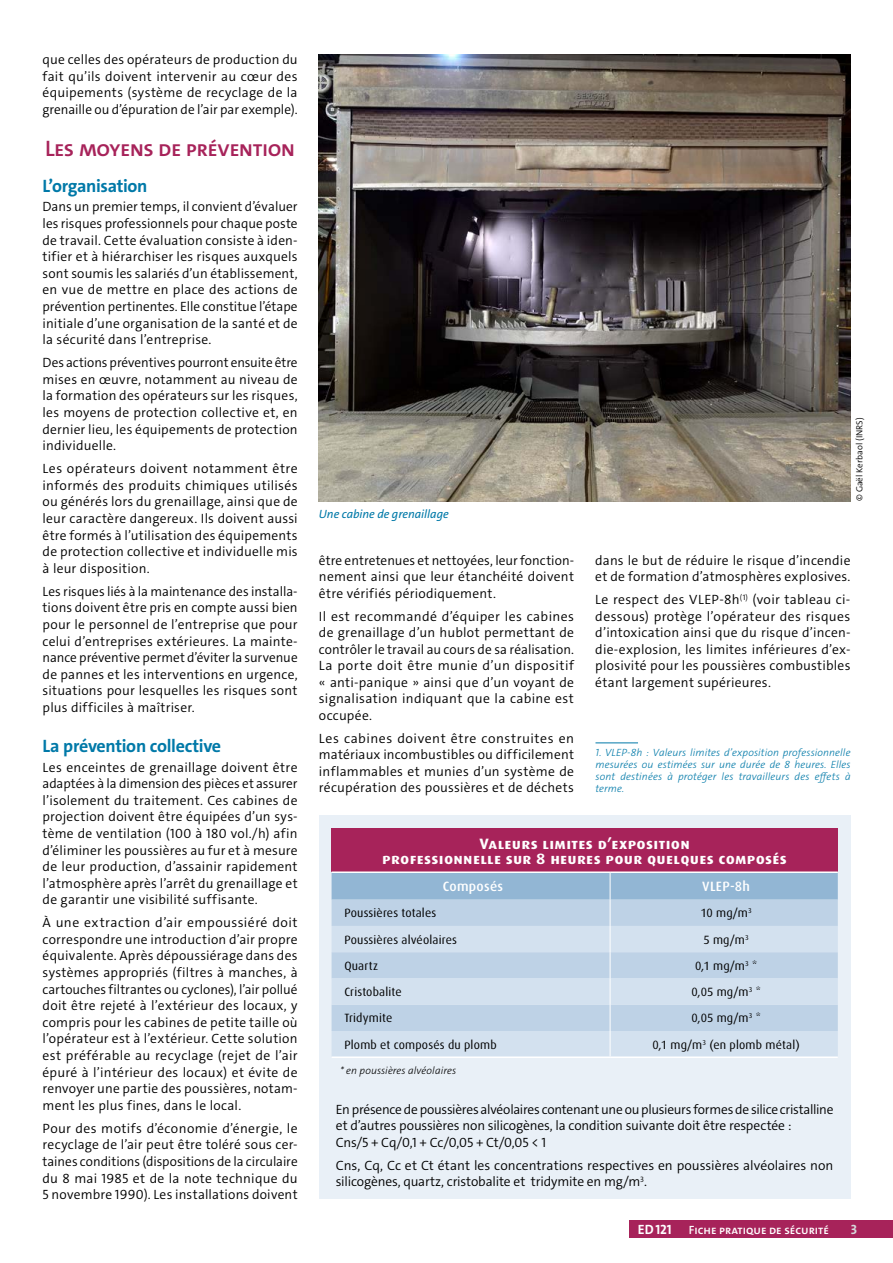
<style>
.page{position:relative;width:893px;height:1263px;background:#fff}
.page>*{position:absolute;margin:0;border:0;box-sizing:border-box;transform-origin:0 0}
.Inter_1{font:600 22.5px "The Sans C4 s";letter-spacing:-.025em;color:#a7235a}
.Inter_2{font:700 18px "The Sans C4 s";letter-spacing:-.02em;color:#0079a8}
.titre_tableau{font:700 15px "Dax OT";letter-spacing:.015em;color:#fff;scale:1.1 1}
.Texte{font:300 13.5px/16.6px "The Sans C4 s";letter-spacing:.015em;color:#000;text-align:justify}
.Texte-2{font:300 13.5px/16.5px "The Sans C4 s";letter-spacing:-.015em;color:#000}
.inter_titre_tableau{font:500 13.5px "Dax OT";letter-spacing:.02em;color:#fff}
.t1{font:700 13.5px "The Sans C4 s";color:#fff}
.t2{font:700 13.5px "The Sans C4 s";color:#d5d9db}
.texte_tableau{font:12px "Dax OT";letter-spacing:.015em;color:#000}
.t3{font:600 12px "The Sans C4 s";color:#fff}
.légende{font:italic 12px "The Sans C4 s";letter-spacing:-.005em;color:#0079a8}
.note{font:italic 300 10.5px/12px "The Sans C4 s";letter-spacing:.01em;color:#0079a8;text-align:justify}
.notes_tableau{font:italic 300 10.5px "The Sans C4 s";letter-spacing:.005em;color:#000}
.t4{font:300 9px "The Sans C4 s";letter-spacing:.005em;color:#000}
</style>
<div class="page">
<hr style="left:595px;top:742px;width:43px;height:1px;background:#0079a8">
<div style="left:629px;top:1220px;width:264px;height:17px;background:#a7235a"></div>
<img style="left:319px;top:54px;width:531px;height:447px">
<div style="left:319px;top:816px;width:531px;height:383px;background:#e9f0f7"></div>
<div style="left:332px;top:829px;width:506px;height:43px;background:#a7235a"></div>
<hr style="left:332px;top:871px;width:278px;height:2px;background:#fff">
<hr style="left:610px;top:871px;width:228px;height:2px;background:#fff">
<hr style="left:332px;top:1056px;width:278px;height:2px;background:#fff">
<hr style="left:610px;top:1056px;width:228px;height:2px;background:#fff">
<svg style="left:332px;top:872px;width:506px;height:184px;background:#c1d4e7"></svg>
<p class="Texte" style="left:43px;top:51px;width:257px">que celles des opérateurs de production du fait qu’ils doivent intervenir au cœur des équipements (système de recyclage de la grenaille ou d’épuration de l’air par exemple).</p>
<p class="Inter_1" style="left:45px;top:134px;width:252px">Les moyens de prévention</p>
<p class="Inter_2" style="left:43px;top:174px;width:106px">L’organisation</p>
<p class="Texte" style="left:43px;top:199px;width:257px">Dans un premier temps, il convient d’évaluer les risques professionnels pour chaque poste de travail. Cette évaluation consiste à iden&shy;tifier et à hiérarchiser les risques auxquels sont soumis les salariés d’un établissement, en vue de mettre en place des actions de prévention pertinentes. Elle constitue l’étape initiale d’une organisation de la santé et de la sécurité dans l’entreprise.</p>
<p class="Texte" style="left:43px;top:354px;width:257px">Des actions préventives pourront ensuite être mises en œuvre, notamment au niveau de la formation des opérateurs sur les risques, les moyens de protection collective et, en dernier lieu, les équipements de protection individuelle.</p>
<p class="Texte" style="left:43px;top:460px;width:257px">Les opérateurs doivent notamment être informés des produits chimiques utilisés ou générés lors du grenaillage, ainsi que de leur caractère dangereux. Ils doivent aussi être formés à l’utilisation des équipements de protection collective et individuelle mis à leur disposition.</p>
<p class="Texte" style="left:43px;top:583px;width:257px">Les risques liés à la maintenance des installa&shy;tions doivent être pris en compte aussi bien pour le personnel de l’entreprise que pour celui d’entreprises extérieures. La mainte&shy;nance préventive permet d’éviter la survenue de pannes et les interventions en urgence, situations pour lesquelles les risques sont plus difficiles à maîtriser.</p>
<p class="Inter_2" style="left:43px;top:734px;width:180px">La prévention collective</p>
<p class="Texte" style="left:43px;top:759px;width:257px">Les enceintes de grenaillage doivent être adaptées à la dimension des pièces et assurer l’isolement du traitement. Ces cabines de projection doivent être équipées d’un sys&shy;tème de ventilation (100 à 180 vol./h) afin d’éliminer les poussières au fur et à mesure de leur production, d’assainir rapidement l’atmosphère après l’arrêt du grenaillage et de garantir une visibilité suffisante.</p>
<p class="Texte" style="left:43px;top:914px;width:257px">À une extraction d’air empoussiéré doit correspondre une introduction d’air propre équivalente. Après dépoussiérage dans des systèmes appropriés (filtres à manches, à cartouches filtrantes ou cyclones), l’air pollué doit être rejeté à l’extérieur des locaux, y compris pour les cabines de petite taille où l’opérateur est à l’extérieur. Cette solution est préférable au recyclage (rejet de l’air épuré à l’intérieur des locaux) et évite de renvoyer une partie des poussières, notam&shy;ment les plus fines, dans le local.</p>
<p class="Texte" style="left:43px;top:1120px;width:257px">Pour des motifs d’économie d’énergie, le recyclage de l’air peut être toléré sous cer&shy;taines conditions (dispositions de la circulaire du 8 mai 1985 et de la note technique du 5 novembre 1990). Les installations doivent</p>
<p class="légende" style="left:319px;top:507px;width:131px">Une cabine de grenaillage</p>
<p class="Texte" style="left:319px;top:552px;width:257px">être entretenues et nettoyées, leur fonction&shy;nement ainsi que leur étanchéité doivent être vérifiés périodiquement.</p>
<p class="Texte" style="left:319px;top:608px;width:257px">Il est recommandé d’équiper les cabines de grenaillage d’un hublot permettant de contrôler le travail au cours de sa réalisation.<br>La porte doit être munie d’un dispositif « anti-panique » ainsi que d’un voyant de signalisation indiquant que la cabine est occupée.</p>
<p class="Texte" style="left:319px;top:730px;width:257px">Les cabines doivent être construites en matériaux incombustibles ou difficilement inflammables et munies d’un système de récupération des poussières et de déchets</p>
<p class="t4" style="left:854px;top:501px;width:85px;rotate:-90deg">© Gaël Kerbaol (INRS)</p>
<p class="Texte" style="left:595px;top:552px;width:257px">dans le but de réduire le risque d’incendie et de formation d’atmosphères explosives.</p>
<p class="Texte" style="left:595px;top:592px;width:257px">Le respect des VLEP-8h<sup>(1)</sup> (voir tableau ci&shy;dessous) protège l’opérateur des risques d’intoxication ainsi que du risque d’incen&shy;die-explosion, les limites inférieures d’ex&shy;plosivité pour les poussières combustibles étant largement supérieures.</p>
<p class="note" style="left:595px;top:746px;width:257px">1. VLEP-8h : Valeurs limites d’exposition professionnelle mesurées ou estimées sur une durée de 8 heures. Elles sont destinées à protéger les travailleurs des effets à terme.</p>
<p class="titre_tableau" style="left:480px;top:834px;width:193px">Valeurs limites d’exposition</p>
<p class="titre_tableau" style="left:382px;top:849px;width:369px">professionnelle sur 8 heures pour quelques composés</p>
<p class="inter_titre_tableau" style="left:443px;top:877px;width:62px">Composés</p>
<p class="inter_titre_tableau" style="left:702px;top:877px;width:49px">VLEP-8h</p>
<p class="texte_tableau" style="left:344px;top:905px;width:93px">Poussières totales</p>
<p class="texte_tableau" style="left:700px;top:905px;width:53px">10 mg/m<sup>3</sup></p>
<p class="texte_tableau" style="left:344px;top:931px;width:114px">Poussières alvéolaires</p>
<p class="texte_tableau" style="left:703px;top:931px;width:47px">5 mg/m<sup>3</sup></p>
<p class="texte_tableau" style="left:344px;top:958px;width:35px">Quartz</p>
<p class="texte_tableau" style="left:695px;top:958px;width:64px">0,1 mg/m<sup>3</sup> *</p>
<p class="texte_tableau" style="left:344px;top:984px;width:59px">Cristobalite</p>
<p class="texte_tableau" style="left:691px;top:984px;width:71px">0,05 mg/m<sup>3</sup> *</p>
<p class="texte_tableau" style="left:344px;top:1010px;width:49px">Tridymite</p>
<p class="texte_tableau" style="left:691px;top:1010px;width:71px">0,05 mg/m<sup>3</sup> *</p>
<p class="texte_tableau" style="left:344px;top:1037px;width:154px">Plomb et composés du plomb</p>
<p class="texte_tableau" style="left:652px;top:1037px;width:149px">0,1 mg/m<sup>3</sup> (en plomb métal)</p>
<p class="notes_tableau" style="left:340px;top:1063px;width:118px">* en poussières alvéolaires</p>
<p class="Texte-2" style="left:336px;top:1101px;width:499px">En présence de poussières alvéolaires contenant une ou plusieurs formes de silice cristalline et d’autres poussières non silicogènes, la condition suivante doit être respectée :</p>
<p class="Texte-2" style="left:336px;top:1134px;width:212px">Cns/5 + Cq/0,1 + Cc/0,05 + Ct/0,05 &lt; 1</p>
<p class="Texte" style="left:336px;top:1157px;width:499px">Cns, Cq, Cc et Ct étant les concentrations respectives en poussières alvéolaires non silicogènes, quartz, cristobalite et tridymite en mg/m<sup>3</sup>.</p>
<p class="t1" style="left:638px;top:1221px;width:35px">ED121</p>
<p class="t3" style="left:689px;top:1222px;width:142px">Fiche pratique de sécurité</p>
<p class="t2" style="left:851px;top:1221px;width:8px">3</p>
</div>
